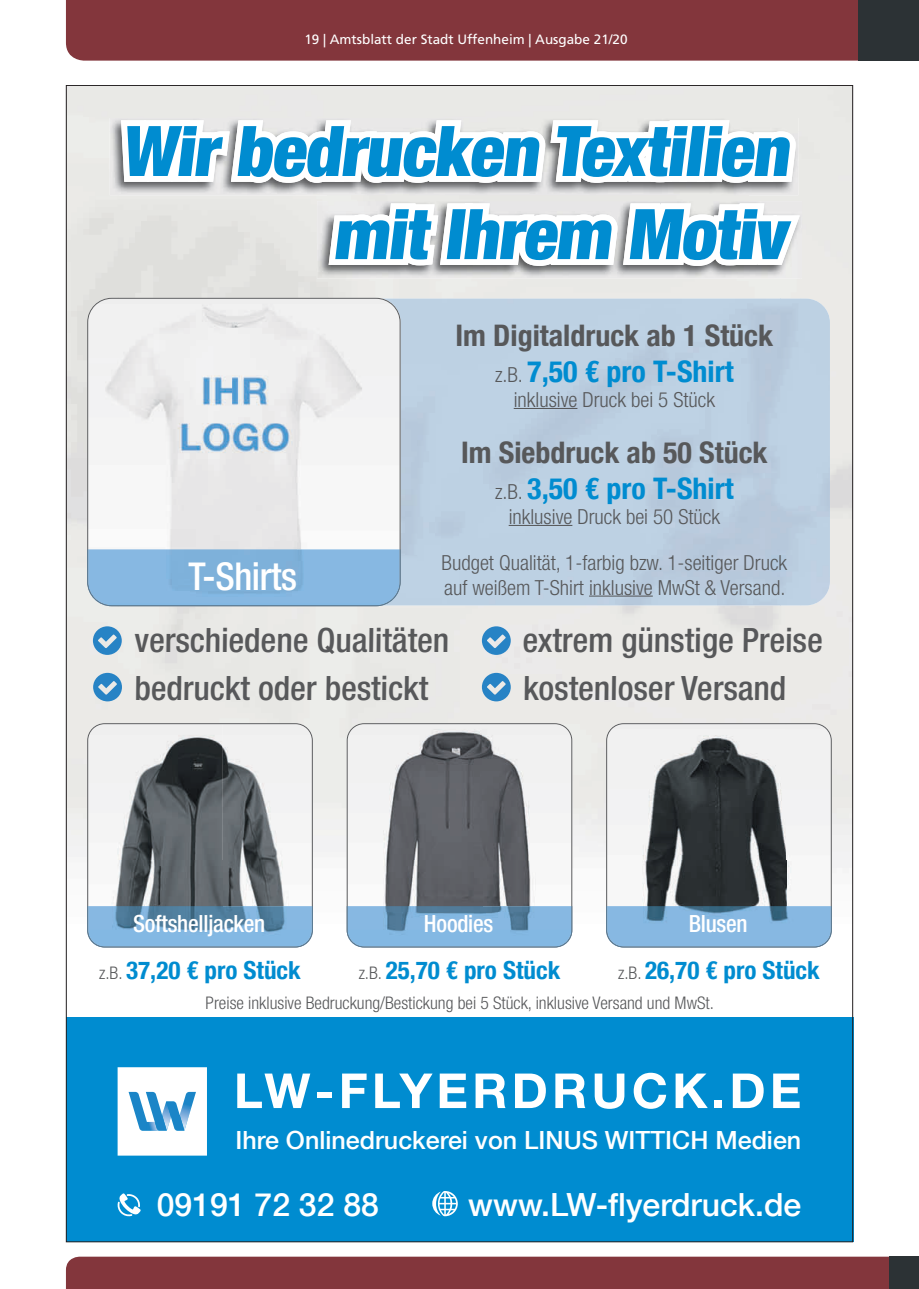
<style>
.page{position:relative;width:919px;height:1289px;background:#fff}
.page>*{position:absolute;margin:0;border:0;box-sizing:border-box;transform-origin:0 0}
.t1{font:italic 900 condensed 69.9px/83.1px "Helvetica Neue LT Com";letter-spacing:-.01em;color:#008cd0;text-align:right}
.t2{font:500 condensed 38.4px "Helvetica Neue LT Com";letter-spacing:-.01em;color:#fff}
.t3{font:italic 500 condensed 33.6px "Helvetica Neue LT Com";color:#57585a}
.t4{font:500 31.95px "Helvetica Neue LT Com";color:#fff}
.t5{font:700 condensed 29.7px/35.5px "Helvetica Neue LT Com";color:#57585a;text-align:center}
.t6{font:500 25.05px "Helvetica Neue LT Com";color:#fff}
.t7{font:700 condensed 24.9px "Helvetica Neue LT Com";color:#008cd0}
.t8{font:500 condensed 23.7px "Helvetica Neue LT Com";letter-spacing:-.01em;color:#fff}
.t9{font:300 condensed 20.7px/24.9px "Helvetica Neue LT Com";color:#57585a}
.t10{font:300 condensed 17.4px "Helvetica Neue LT Com";color:#57585a}
.t11{font:13.5px "Frutiger LT";color:#fff}
.s1{font-weight:300;font-size:20.7px}
.s2{color:#008cd0}
.s3{font-weight:300;font-size:17.4px;color:#57585a}
</style>
<div class="page">
<div style="left:66px;top:1256px;width:823px;height:32px;background:#83363c"></div>
<div style="left:889px;top:1256px;width:29px;height:32px;background:#2c3235"></div>
<div style="left:66px;top:0;width:792px;height:61px;background:#83363c"></div>
<div style="left:858px;top:0;width:60px;height:61px;background:#2c3235"></div>
<img style="left:801px;top:224px;width:50px;height:682px">
<div style="left:118px;top:605px;width:683px;height:132px;background:#ebeae7"></div>
<img style="left:572px;top:737px;width:34px;height:169px">
<div style="left:66px;top:1017px;width:787px;height:225px;background:#008cd0"></div>
<svg style="left:237px;top:1073px;width:73px;height:34px"></svg>
<div style="left:317px;top:1091px;width:15px;height:6px;background:#fff"></div>
<svg style="left:342px;top:1073px;width:24px;height:34px"></svg>
<svg style="left:375px;top:1073px;width:57px;height:34px"></svg>
<svg style="left:439px;top:1073px;width:27px;height:34px"></svg>
<svg style="left:475px;top:1073px;width:30px;height:34px"></svg>
<svg style="left:515px;top:1073px;width:31px;height:34px"></svg>
<svg style="left:555px;top:1073px;width:30px;height:34px"></svg>
<svg style="left:594px;top:1073px;width:30px;height:35px"></svg>
<svg style="left:633px;top:1072px;width:33px;height:36px"></svg>
<svg style="left:675px;top:1073px;width:32px;height:34px"></svg>
<div style="left:714px;top:1100px;width:8px;height:7px;background:#fff"></div>
<svg style="left:732px;top:1073px;width:31px;height:34px"></svg>
<svg style="left:773px;top:1073px;width:26px;height:34px"></svg>
<svg style="left:118px;top:1067px;width:89px;height:88px;background:#d6e9f5"></svg>
<img style="left:110px;top:118px;width:688px;height:77px">
<svg style="left:121px;top:120px;width:674px;height:63px"></svg>
<img style="left:317px;top:201px;width:485px;height:77px">
<svg style="left:328px;top:203px;width:471px;height:63px"></svg>
<svg style="left:87px;top:298px;width:313px;height:251px;fill:#f1f1f1"></svg>
<svg style="left:87px;top:549px;width:313px;height:57px;background:#84b5dd"></svg>
<svg style="left:606px;top:723px;width:225px;height:183px"></svg>
<svg style="left:606px;top:906px;width:226px;height:41px;background:#80b0d7"></svg>
<svg style="left:346px;top:723px;width:226px;height:183px"></svg>
<svg style="left:346px;top:906px;width:227px;height:41px;background:#7dacd3"></svg>
<svg style="left:87px;top:723px;width:226px;height:183px"></svg>
<svg style="left:87px;top:906px;width:227px;height:41px;background:#72a2c7"></svg>
<hr style="left:513px;top:408px;width:64px;height:1px;background:#57585a">
<hr style="left:508px;top:525px;width:64px;height:1px;background:#57585a">
<hr style="left:589px;top:595px;width:63px;height:1px;background:#57585a">
<svg style="left:93px;top:626px;width:29px;height:29px"></svg>
<svg style="left:93px;top:673px;width:29px;height:28px"></svg>
<svg style="left:482px;top:626px;width:28px;height:29px"></svg>
<svg style="left:482px;top:673px;width:28px;height:28px"></svg>
<svg style="left:117px;top:1193px;width:24px;height:23px"></svg>
<svg style="left:432px;top:1191px;width:26px;height:25px"></svg>
<p class="t11" style="left:304px;top:32px;width:325px">19 | Amtsblatt der Stadt Uffenheim | Ausgabe 21/20</p>
<h1 class="t1" style="left:121px;top:109px;width:669px">Wir bedrucken Textilien mit Ihrem Motiv</h1>
<h2 class="t2" style="left:188px;top:553px;width:110px">T-Shirts</h2>
<h3 class="t5" style="left:455px;top:318px;width:319px">Im Digitaldruck ab 1 Stück <span class="s1">z.B.</span> <span class="s2">7,50 € pro T-Shirt</span></h3>
<p class="t9" style="left:513px;top:387px;width:203px">inklusive Druck bei 5 Stück</p>
<h3 class="t5" style="left:461px;top:435px;width:308px">Im Siebdruck ab 50 Stück <span class="s1">z.B.</span> <span class="s2">3,50 € pro T-Shirt</span></h3>
<p class="t9" style="left:508px;top:504px;width:213px">inklusive Druck bei 50 Stück</p>
<p class="t9" style="left:441px;top:549px;width:347px">Budget Qualität, 1-farbig bzw. 1-seitiger Druck auf weißem T-Shirt inklusive MwSt &amp; Versand.</p>
<h3 class="t3" style="left:134px;top:619px;width:316px">verschiedene Qualitäten</h3>
<h3 class="t3" style="left:522px;top:619px;width:302px">extrem günstige Preise</h3>
<h3 class="t3" style="left:134px;top:668px;width:295px">bedruckt oder bestickt</h3>
<h3 class="t3" style="left:523px;top:668px;width:264px">kostenloser Versand</h3>
<p class="t8" style="left:133px;top:909px;width:134px">Softshelljacken</p>
<p class="t8" style="left:424px;top:909px;width:71px">Hoodies</p>
<p class="t8" style="left:688px;top:909px;width:60px">Blusen</p>
<p class="t7" style="left:99px;top:955px;width:203px"><span class="s3">z.B.</span> 37,20 € pro Stück</p>
<p class="t10" style="left:206px;top:992px;width:510px">Preise inklusive Bedruckung/Bestickung bei 5 Stück, inklusive Versand und MwSt.</p>
<p class="t7" style="left:358px;top:955px;width:203px"><span class="s3">z.B.</span> 25,70 € pro Stück</p>
<p class="t7" style="left:618px;top:955px;width:203px"><span class="s3">z.B.</span> 26,70 € pro Stück</p>
<p class="t6" style="left:235px;top:1124px;width:567px">Ihre Onlinedruckerei von LINUS WITTICH Medien</p>
<h3 class="t4" style="left:157px;top:1185px;width:223px">09191 72 32 88</h3>
<h3 class="t4" style="left:468px;top:1185px;width:334px">www.LW-flyerdruck.de</h3>
</div>
